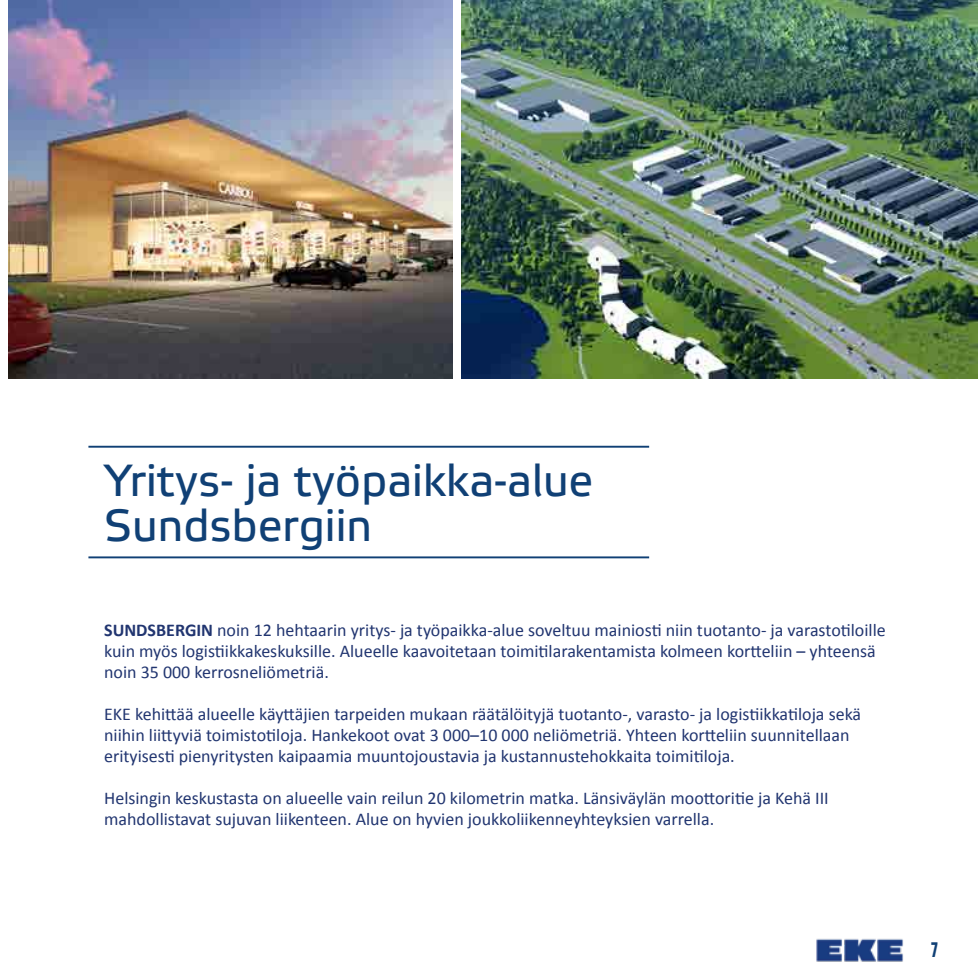
<style>
.page{position:relative;width:978px;height:978px;background:#fff}
.page>*{position:absolute;margin:0;border:0;box-sizing:border-box;transform-origin:0 0}
.t1{font:45px/45px "Etelka Text Pro";color:#104075}
.t2{font:700 21px "Gotham Condensed";color:#104075}
.t3{font:18px/21px "Calibri";color:#213570}
.s1{font-weight:700}
</style>
<div class="page">
<img style="left:462px;top:0;width:516px;height:378px">
<img style="left:9px;top:0;width:444px;height:378px">
<hr style="left:88px;top:446px;width:561px;height:2px;background:#104075">
<hr style="left:88px;top:556px;width:561px;height:2px;background:#104075">
<img style="left:816px;top:938px;width:88px;height:24px">
<h1 class="t1" style="left:104px;top:460px;width:491px">Yritys- ja työpaikka-alue<br>Sundsbergiin</h1>
<p class="t3" style="left:104px;top:619px;width:783px"><span class="s1">SUNDSBERGIN</span> noin 12 hehtaarin yritys- ja työpaikka-alue soveltuu mainiosti niin tuotanto- ja varastotiloille kuin myös logistiikkakeskuksille. Alueelle kaavoitetaan toimitilarakentamista kolmeen kortteliin – yhteensä noin 35 000 kerrosneliömetriä.</p>
<p class="t3" style="left:104px;top:703px;width:758px">EKE kehittää alueelle käyttäjien tarpeiden mukaan räätälöityjä tuotanto-, varasto- ja logistiikkatiloja sekä niihin liittyviä toimistotiloja. Hankekoot ovat 3 000–10 000 neliömetriä. Yhteen kortteliin suunnitellaan erityisesti pienyritysten kaipaamia muuntojoustavia ja kustannustehokkaita toimitiloja.</p>
<p class="t3" style="left:104px;top:787px;width:726px">Helsingin keskustasta on alueelle vain reilun 20 kilometrin matka. Länsiväylän moottoritie ja Kehä III mahdollistavat sujuvan liikenteen. Alue on hyvien joukkoliikenneyhteyksien varrella.</p>
<p class="t2" style="left:931px;top:937px;width:8px">7</p>
</div>
